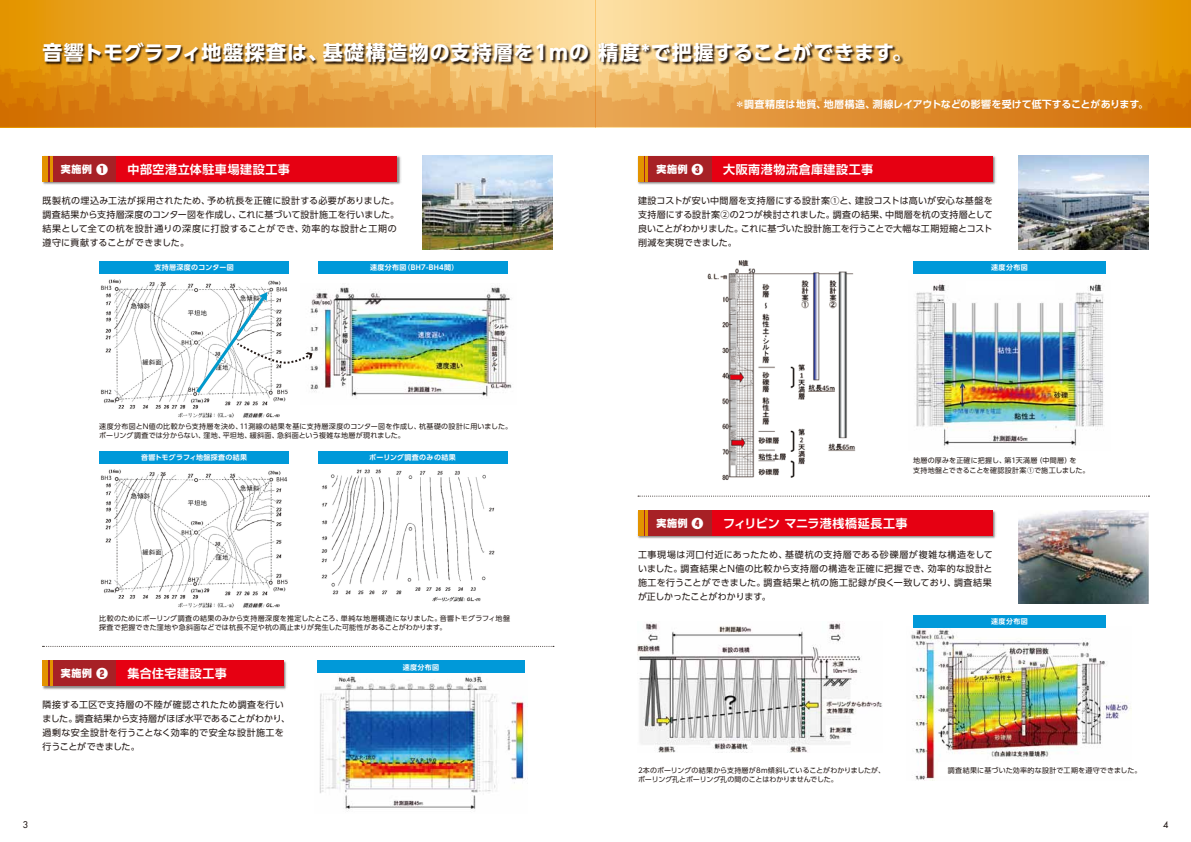
<style>
.page{position:relative;width:1191px;height:842px;background:#fff}
.page>*{position:absolute;margin:0;border:0;box-sizing:border-box;transform-origin:0 0}
.t1{font:700 20px "UD Shin Go Pro";letter-spacing:.035em;color:#fff}
.t2{font:700 12px "Shin Go Pro De";letter-spacing:.05em;color:#fff}
.t3{font:700 12px "Shin Go Pro De";letter-spacing:.02em;color:#fff}
.t4{font:700 10px "UD Shin Go Pro De";letter-spacing:.005em;color:#fff}
.t5{font:800 10px "Shin Go Pro";letter-spacing:.06em;color:#fff}
.t6{font:9px/14px "UD Shin Go Pro";letter-spacing:.02em;color:#221815}
.t7{font:9px "Futura";color:#221815}
.t8{font:7px/9px "UD Shin Go Pro";letter-spacing:.025em;color:#221815}
.t9{font:700 7px "UD Shin Go Pro De";letter-spacing:.05em;color:#fff}
.t10{font:7px/9px "UD Shin Go Pro";letter-spacing:-.01em;color:#221815}
.s1{font-weight:900;font-size:12px}
</style>
<div class="page">
<img style="left:707px;top:260px;width:149px;height:220px">
<img style="left:911px;top:629px;width:220px;height:151px">
<img style="left:916px;top:283px;width:188px;height:165px">
<img style="left:319px;top:675px;width:206px;height:136px">
<img style="left:313px;top:287px;width:199px;height:111px">
<svg style="left:595px;top:0;width:596px;height:128px;background:#e8a641"></svg>
<svg style="left:0;top:0;width:595px;height:128px;background:#e8a542"></svg>
<img style="left:100px;top:279px;width:188px;height:139px">
<img style="left:100px;top:469px;width:188px;height:139px">
<img style="left:321px;top:469px;width:174px;height:133px">
<div style="left:965px;top:281px;width:89px;height:13px;background:#fff"></div>
<img style="left:637px;top:622px;width:246px;height:131px">
<div style="left:938px;top:763px;width:187px;height:13px;background:#fff"></div>
<img style="left:1018px;top:156px;width:130px;height:93px">
<img style="left:1018px;top:510px;width:130px;height:94px">
<img style="left:42px;top:156px;width:359px;height:29px">
<div style="left:43px;top:156px;width:354px;height:25px;background:#e60012"></div>
<div style="left:43px;top:156px;width:73px;height:25px;background:#a72126"></div>
<div style="left:43px;top:156px;width:5px;height:25px;background:#e39300"></div>
<hr style="left:50px;top:156px;width:2px;height:25px;background:#e39300">
<img style="left:637px;top:156px;width:359px;height:29px">
<div style="left:638px;top:156px;width:354px;height:25px;background:#e60012"></div>
<div style="left:638px;top:156px;width:73px;height:25px;background:#a72126"></div>
<div style="left:638px;top:156px;width:5px;height:25px;background:#e39300"></div>
<hr style="left:645px;top:156px;width:3px;height:25px;background:#e39300">
<img style="left:637px;top:510px;width:359px;height:29px">
<div style="left:638px;top:510px;width:354px;height:26px;background:#e60012"></div>
<div style="left:638px;top:510px;width:73px;height:26px;background:#a72126"></div>
<div style="left:638px;top:510px;width:5px;height:26px;background:#e39300"></div>
<hr style="left:645px;top:510px;width:3px;height:26px;background:#e39300">
<img style="left:42px;top:660px;width:245px;height:30px">
<div style="left:43px;top:660px;width:240px;height:26px;background:#e60012"></div>
<div style="left:43px;top:660px;width:73px;height:26px;background:#a72126"></div>
<div style="left:43px;top:660px;width:5px;height:26px;background:#e39300"></div>
<hr style="left:50px;top:660px;width:2px;height:26px;background:#e39300">
<img style="left:422px;top:156px;width:131px;height:93px">
<svg style="left:193px;top:292px;width:120px;height:104px"></svg>
<img style="left:41px;top:41px;width:876px;height:31px">
<svg style="left:638px;top:496px;width:511px;height:1px"></svg>
<svg style="left:43px;top:646px;width:511px;height:1px"></svg>
<div style="left:99px;top:261px;width:190px;height:13px;background:#0099d9"></div>
<div style="left:317px;top:261px;width:190px;height:13px;background:#0099d9"></div>
<div style="left:913px;top:261px;width:193px;height:13px;background:#0099d9"></div>
<div style="left:913px;top:615px;width:193px;height:13px;background:#0099d9"></div>
<div style="left:99px;top:451px;width:190px;height:12px;background:#0099d9"></div>
<div style="left:317px;top:451px;width:190px;height:12px;background:#0099d9"></div>
<div style="left:317px;top:660px;width:207px;height:13px;background:#0099d9"></div>
<h1 class="t1" style="left:43px;top:36px;width:871px">音響トモグラフィ地盤探査は、基礎構造物の支持層を１mの 精度*で把握することができます。</h1>
<p class="t4" style="left:734px;top:96px;width:415px">＊調査精度は地質、地層構造、測線レイアウトなどの影響を受けて低下することがあります。</p>
<p class="t5" style="left:61px;top:161px;width:49px">実施例 <span class="s1">❶</span></p>
<h2 class="t2" style="left:128px;top:159px;width:164px">中部空港立体駐車場建設工事</h2>
<p class="t5" style="left:656px;top:161px;width:49px">実施例 <span class="s1">❸</span></p>
<h2 class="t2" style="left:723px;top:159px;width:152px">大阪南港物流倉庫建設工事</h2>
<p class="t6" style="left:43px;top:193px;width:358px">既製杭の埋込み工法が採用されたため、予め杭長を正確に設計する必要がありました。調査結果から支持層深度のコンター図を作成し、これに基づいて設計施工を行いました。結果として全ての杭を設計通りの深度に打設することができ、効率的な設計と工期の遵守に貢献することができました。</p>
<p class="t9" style="left:154px;top:261px;width:81px">支持層深度のコンター図</p>
<p class="t9" style="left:370px;top:261px;width:90px">速度分布図（BH7-BH4間）</p>
<p class="t8" style="left:99px;top:421px;width:414px">速度分布図とN値の比較から支持層を決め、11測線の結果を基に支持層深度のコンター図を作成し、杭基礎の設計に用いました。ボーリング調査では分からない、窪地、平坦地、緩斜面、急斜面という複雑な地層が現れました。</p>
<p class="t9" style="left:141px;top:451px;width:108px">音響トモグラフィ地盤探査の結果</p>
<p class="t9" style="left:369px;top:451px;width:88px">ボーリング調査のみの結果</p>
<p class="t6" style="left:638px;top:193px;width:356px;text-align:justify">建設コストが安い中間層を支持層にする設計案①と、建設コストは高いが安心な基盤を支持層にする設計案②の2つが検討されました。調査の結果、中間層を杭の支持層として良いことがわかりました。これに基づいた設計施工を行うことで大幅な工期短縮とコスト削減を実現できました。</p>
<p class="t9" style="left:991px;top:261px;width:38px">速度分布図</p>
<p class="t8" style="left:913px;top:455px;width:178px;line-height:10px">地層の厚みを正確に把握し、第1天満層（中間層）を<br>支持地盤とできることを確認設計案①で施工しました。</p>
<p class="t5" style="left:656px;top:515px;width:49px">実施例 <span class="s1">❹</span></p>
<h2 class="t3" style="left:723px;top:513px;width:186px">フィリピン マニラ港桟橋延長工事</h2>
<p class="t6" style="left:638px;top:547px;width:356px;text-align:justify">工事現場は河口付近にあったため、基礎杭の支持層である砂礫層が複雑な構造をしていました。調査結果とN値の比較から支持層の構造を正確に把握でき、効率的な設計と施工を行うことができました。調査結果と杭の施工記録が良く一致しており、調査結果が正しかったことがわかります。</p>
<p class="t8" style="left:99px;top:614px;width:412px">比較のためにボーリング調査の結果のみから支持層深度を推定したところ、単純な地層構造になりました。音響トモグラフィ地盤</p>
<p class="t9" style="left:991px;top:616px;width:38px">速度分布図</p>
<p class="t8" style="left:99px;top:623px;width:349px">探査で把握できた窪地や急斜面などでは杭長不足や杭の高止まりが発生した可能性があることがわかります。</p>
<p class="t5" style="left:61px;top:666px;width:49px">実施例 <span class="s1">❷</span></p>
<h2 class="t2" style="left:128px;top:664px;width:101px">集合住宅建設工事</h2>
<p class="t6" style="left:43px;top:697px;width:249px">隣接する工区で支持層の不陸が確認されたため調査を行いました。調査結果から支持層がほぼ水平であることがわかり、過剰な安全設計を行うことなく効率的で安全な設計施工を行うことができました。</p>
<p class="t9" style="left:403px;top:661px;width:38px">速度分布図</p>
<p class="t10" style="left:638px;top:766px;width:248px">2本のボーリングの結果から支持層が8m傾斜していることがわかりましたが、ボーリング孔とボーリング孔の間のことはわかりませんでした。</p>
<p class="t8" style="left:948px;top:766px;width:195px">調査結果に基づいた効率的な設計で工期を遵守できました。</p>
<p class="t7" style="left:23px;top:819px;width:7px">3</p>
<p class="t7" style="left:1163px;top:819px;width:7px">4</p>
</div>
